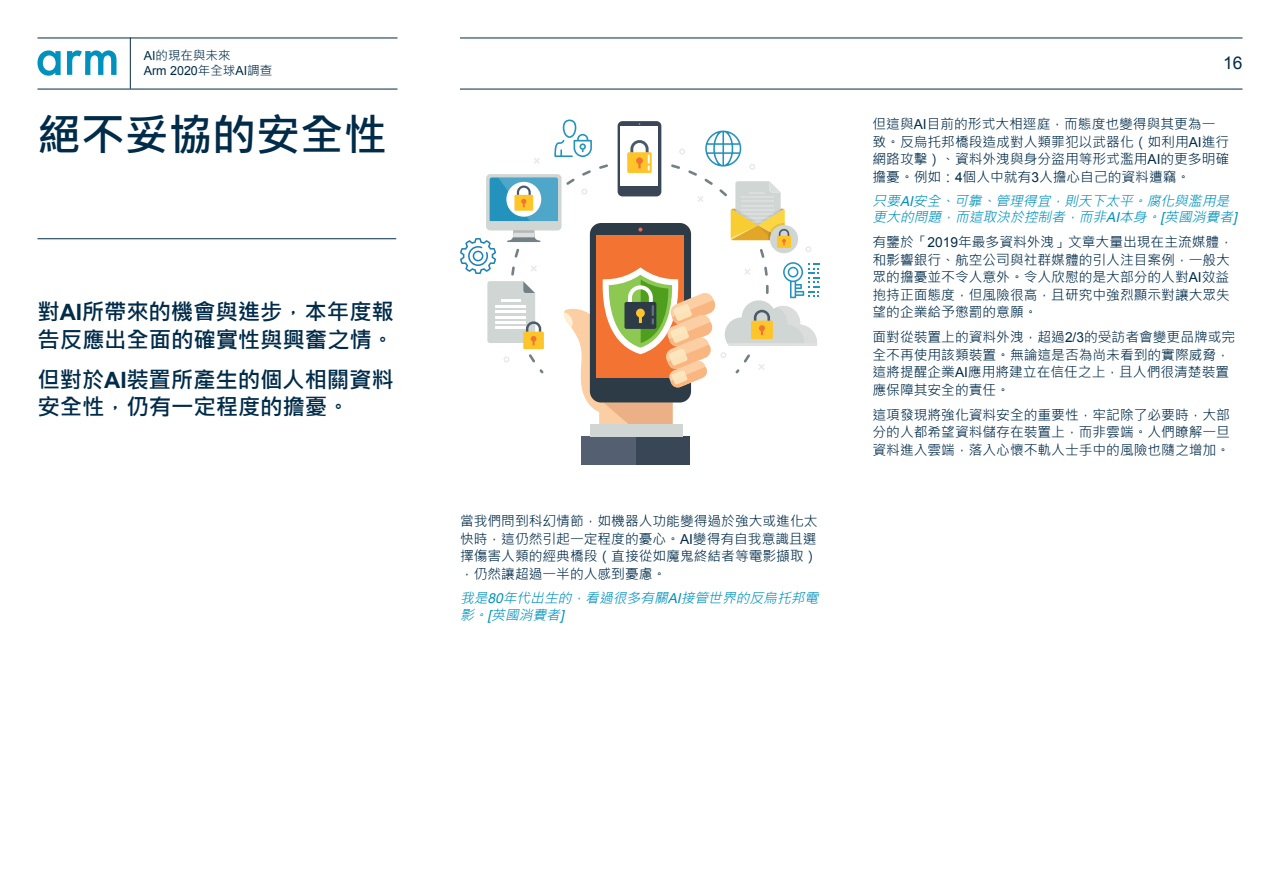
<style>
.page{position:relative;width:1280px;height:875px;background:#fff}
.page>*{position:absolute;margin:0;border:0;box-sizing:border-box;transform-origin:0 0}
.t1{font:700 43.75px "Microsoft Jheng Hei";color:#002b49}
.t2{font:700 22.5px/27.5px "Microsoft Jheng Hei";letter-spacing:-.01em;color:#002b49}
.t3{font:17.5px "Arial";color:#002b49}
.t4{font:13.75px/17.5px "Microsoft Jheng Hei";color:#002b49}
.t5{font:italic 13.75px/16.5px "Microsoft Jheng Hei";color:#0091bd}
.t6{font:12.5px "Arial";color:#002b49}
.t7{font:12.5px "Microsoft Jheng Hei";color:#002b49}
.s1{font-family:"Arial"}
.s2{font-family:"Microsoft Jheng Hei"}
</style>
<div class="page">
<svg style="left:38px;top:50px;width:23px;height:26px"></svg>
<svg style="left:67px;top:50px;width:50px;height:25px"></svg>
<hr style="left:38px;top:38px;width:360px;height:1px;background:#002b49">
<hr style="left:38px;top:89px;width:360px;height:1px;background:#002b49">
<hr style="left:460px;top:38px;width:782px;height:1px;background:#002b49">
<hr style="left:460px;top:89px;width:782px;height:1px;background:#002b49">
<hr style="left:130px;top:38px;width:1px;height:51px;background:#002b49">
<hr style="left:38px;top:238px;width:358px;height:1px;background:#002b49">
<div style="left:582px;top:437px;width:108px;height:28px;background:#546071"></div>
<div style="left:637px;top:437px;width:53px;height:28px;background:#384656"></div>
<svg style="left:460px;top:120px;width:359px;height:324px"></svg>
<p class="t7" style="left:144px;top:47px;width:88px"><span class="s1">AI</span>的現在與未來</p>
<p class="t6" style="left:144px;top:62px;width:130px">Arm 2020<span class="s2">年全球</span>AI<span class="s2">調查</span></p>
<p class="t1" style="left:37px;top:107px;width:352px">絕不妥協的安全性</p>
<p class="t2" style="left:38px;top:298px;width:358px">對<span class="s1">AI</span>所帶來的機會與進步，本年度報告反應出全面的確實性與興奮之情。</p>
<p class="t2" style="left:38px;top:366px;width:358px">但對於<span class="s1">AI</span>裝置所產生的個人相關資料安全性，仍有一定程度的擔憂。</p>
<p class="t4" style="left:460px;top:512px;width:359px;text-align:justify">當我們問到科幻情節，如機器人功能變得過於強大或進化太快時，這仍然引起一定程度的憂心。<span class="s1">AI</span>變得有自我意識且選擇傷害人類的經典橋段（直接從如魔鬼終結者等電影擷取），仍然讓超過一半的人感到憂慮。</p>
<p class="t5" style="left:460px;top:589px;width:363px;line-height:17.5px">我是<span class="s1">80</span>年代出生的，看過很多有關<span class="s1">AI</span>接管世界的反烏托邦電影。<span class="s1">[</span>英國消費者<span class="s1">]</span></p>
<p class="t3" style="left:1223px;top:51px;width:21px">16</p>
<p class="t4" style="left:872px;top:116px;width:358px">但這與<span class="s1">AI</span>目前的形式大相逕庭，而態度也變得與其更為一致。反烏托邦橋段造成對人類罪犯以武器化（如利用<span class="s1">AI</span>進行網路攻擊）、資料外洩與身分盜用等形式濫用<span class="s1">AI</span>的更多明確擔憂。例如：<span class="s1">4</span>個人中就有<span class="s1">3</span>人擔心自己的資料遭竊。</p>
<p class="t5" style="left:872px;top:193px;width:370px">只要<span class="s1">AI</span>安全、可靠、管理得宜，則天下太平。腐化與濫用是更大的問題，而這取決於控制者，而非<span class="s1">AI</span>本身。<span class="s1">[</span>英國消費者<span class="s1">]</span></p>
<p class="t4" style="left:872px;top:234px;width:362px">有鑒於「<span class="s1">2019</span>年最多資料外洩」文章大量出現在主流媒體，和影響銀行、航空公司與社群媒體的引人注目案例，一般大眾的擔憂並不令人意外。令人欣慰的是大部分的人對<span class="s1">AI</span>效益抱持正面態度，但風險很高，且研究中強烈顯示對讓大眾失望的企業給予懲罰的意願。</p>
<p class="t4" style="left:872px;top:329px;width:364px">面對從裝置上的資料外洩，超過<span class="s1">2/3</span>的受訪者會變更品牌或完全不再使用該類裝置。無論這是否為尚未看到的實際威脅，這將提醒企業<span class="s1">AI</span>應用將建立在信任之上，且人們很清楚裝置應保障其安全的責任。</p>
<p class="t4" style="left:872px;top:406px;width:359px;text-align:justify">這項發現將強化資料安全的重要性，牢記除了必要時，大部分的人都希望資料儲存在裝置上，而非雲端。人們瞭解一旦資料進入雲端，落入心懷不軌人士手中的風險也隨之增加。</p>
</div>
